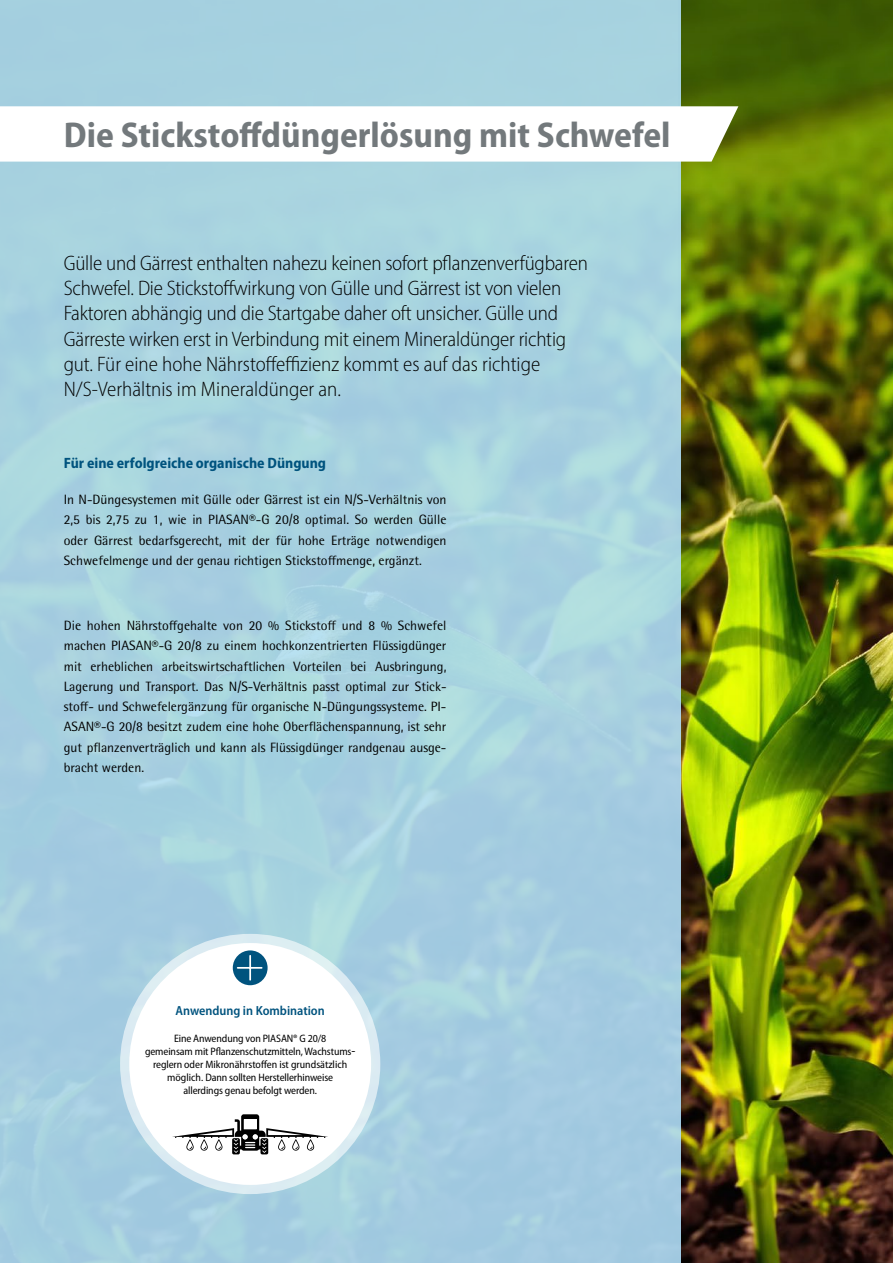
<style>
.page{position:relative;width:893px;height:1263px;background:#fff}
.page>*{position:absolute;margin:0;border:0;box-sizing:border-box;transform-origin:0 0}
.t1{font:700 semi-condensed 36px "Myriad Pro";color:#73797c}
.t2{font:300 semi-condensed 21px/25.2px "Myriad Pro";letter-spacing:-.01em;color:#000}
.t3{font:700 semi-condensed 15px "Myriad Pro";color:#00537e}
.t4{font:13.5px/20.2px "Rotis Semi Sans Pro";color:#000;text-align:justify}
.t5{font:600 semi-condensed 13.2px "Myriad Pro";color:#00537e}
.t6{font:semi-condensed 10.8px/13.2px "Myriad Pro";letter-spacing:-.01em;color:#000;text-align:center}
</style>
<div class="page">
<img style="left:680px;top:390px;width:213px;height:873px">
<svg style="left:680px;top:0;width:213px;height:390px"></svg>
<div style="left:0;top:0;width:680px;height:1263px;background:#a6d0e0"></div>
<div style="left:0;top:106px;width:738px;height:56px;background:#fff"></div>
<div style="left:120px;top:934px;width:260px;height:260px;background:#dbebf2;border-radius:50%"></div>
<div style="left:129px;top:943px;width:242px;height:242px;background:#fff;border-radius:50%"></div>
<div style="left:233px;top:950px;width:35px;height:35px;background:#00537e;border-radius:50%"></div>
<hr style="left:238px;top:967px;width:24px;height:2px;background:#fff">
<hr style="left:249px;top:956px;width:2px;height:24px;background:#fff">
<svg style="left:172px;top:1114px;width:156px;height:40px"></svg>
<h1 class="t1" style="left:64px;top:112px;width:608px">Die Stickstoffdüngerlösung mit Schwefel</h1>
<p class="t2" style="left:64px;top:250px;width:526px">Gülle und Gärrest enthalten nahezu keinen sofort pflanzenverfügbaren Schwefel. Die Stickstoffwirkung von Gülle und Gärrest ist von vielen Faktoren abhängig und die Startgabe daher oft unsicher. Gülle und Gärreste wirken erst in Verbindung mit einem Mineraldünger richtig gut. Für eine hohe Nährstoffeffizienz kommt es auf das richtige N/S-Verhältnis im Mineraldünger an.</p>
<p class="t3" style="left:64px;top:453px;width:264px">Für eine erfolgreiche organische Düngung</p>
<p class="t4" style="left:64px;top:489px;width:384px">In N-Düngesystemen mit Gülle oder Gärrest ist ein N/S-Verhältnis von 2,5 bis 2,75 zu 1, wie in PIASAN®-G 20/8 optimal. So werden Gülle oder Gärrest bedarfsgerecht, mit der für hohe Erträge notwendigen Schwefelmenge und der genau richtigen Stickstoffmenge, ergänzt.</p>
<p class="t4" style="left:64px;top:615px;width:384px">Die hohen Nährstoffgehalte von 20 % Stickstoff und 8 % Schwefel machen PIASAN®-G 20/8 zu einem hochkonzentrierten Flüssigdünger mit erheblichen arbeitswirtschaftlichen Vorteilen bei Ausbringung, Lagerung und Transport. Das N/S-Verhältnis passt optimal zur Stick&shy;stoff- und Schwefelergänzung für organische N-Düngungssysteme. PI-ASAN®-G 20/8 besitzt zudem eine hohe Oberflächenspannung, ist sehr gut pflanzenverträglich und kann als Flüssigdünger randgenau ausge&shy;bracht werden.</p>
<p class="t5" style="left:176px;top:1002px;width:151px">Anwendung in Kombination</p>
<p class="t6" style="left:145px;top:1031px;width:212px">Eine Anwendung von PIASAN® G 20/8<br>gemeinsam mit Pflanzenschutzmitteln, Wachstums&shy;reglern oder Mikronährstoffen ist grundsätzlich möglich. Dann sollten Herstellerhinweise<br>allerdings genau befolgt werden.</p>
</div>
